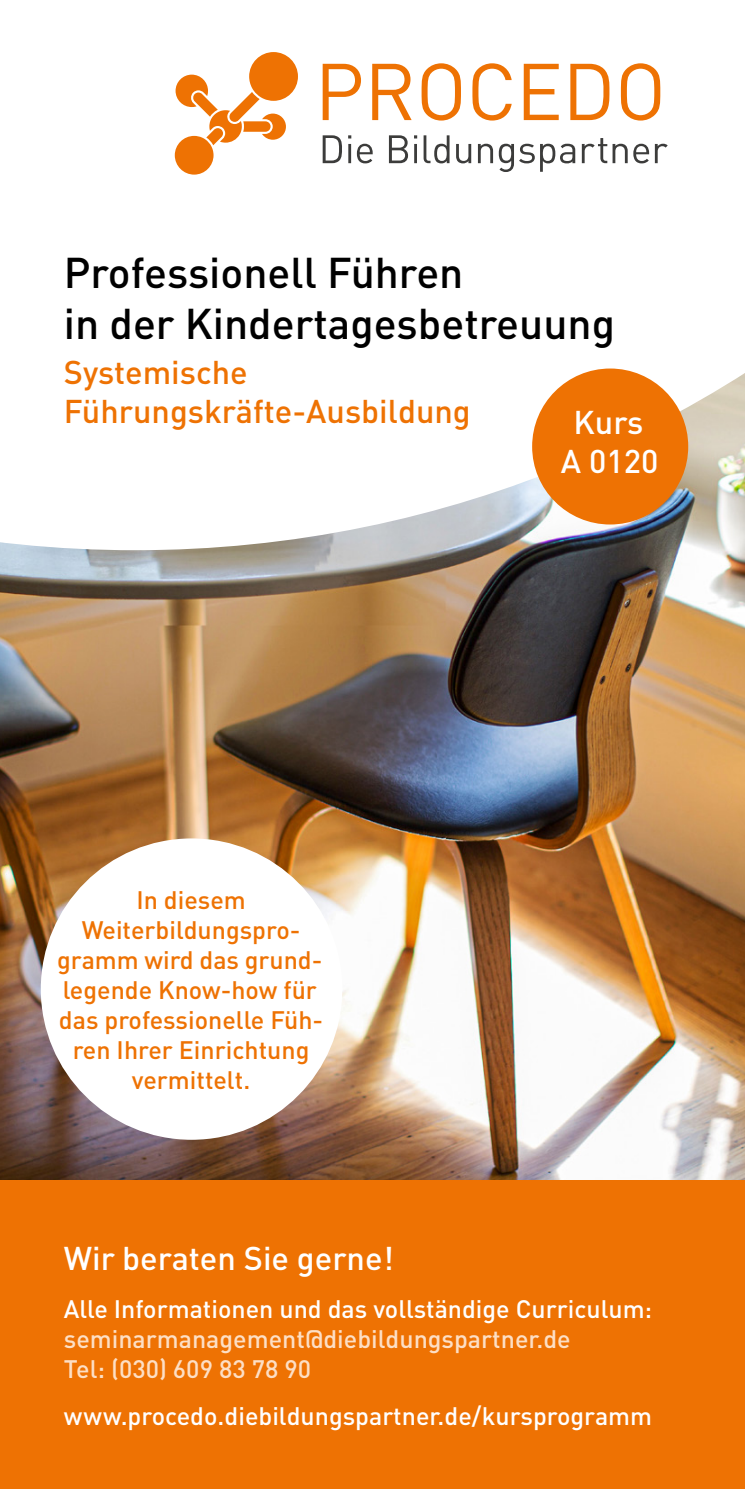
<style>
.page{position:relative;width:745px;height:1489px;background:#fff}
.page>*{position:absolute;margin:0;border:0;box-sizing:border-box;transform-origin:0 0}
.t1{font:500 42.5px/51px "DIN Pro";color:#000}
.t2{font:500 32.5px/39px "DIN Pro";color:#ee7203}
.t3{font:500 32.5px/38.5px "DIN Pro";color:#fff;text-align:center}
.t4{font:500 25px/30px "DIN Pro";color:#ee7203;text-align:center}
.t5{font:500 25px "DIN Pro";color:#fff}
.t6{font:500 25px/30px "DIN Pro";color:#fddfc5}
</style>
<div class="page">
<img style="left:0;top:550px;width:744px;height:630px">
<div style="left:0;top:1180px;width:744px;height:308px;background:#ee7203"></div>
<svg style="left:0;top:81px;width:744px;height:469px"></svg>
<svg style="left:322px;top:63px;width:338px;height:57px"></svg>
<svg style="left:322px;top:135px;width:345px;height:37px"></svg>
<svg style="left:175px;top:52px;width:123px;height:123px"></svg>
<div style="left:531px;top:368px;width:156px;height:156px;background:#ee7203;border-radius:50%"></div>
<div style="left:41px;top:838px;width:301px;height:301px;background:#fff;border-radius:50%"></div>
<h1 class="t1" style="left:64px;top:245px;width:552px">Professionell Führen<br>in der Kindertagesbetreuung</h1>
<h2 class="t2" style="left:64px;top:351px;width:408px">Systemische<br>Führungskräfte-Ausbildung</h2>
<h2 class="t3" style="left:560px;top:402px;width:99px">Kurs<br>A 0120</h2>
<p class="t4" style="left:57px;top:883px;width:267px">In diesem<br>Weiterbildungspro&shy;gramm wird das grund&shy;legende Know-how für das professionelle Füh&shy;ren Ihrer Einrichtung vermittelt.</p>
<h2 class="t3" style="left:64px;top:1237px;width:331px">Wir beraten Sie gerne!</h2>
<p class="t5" style="left:64px;top:1291px;width:589px">Alle Informationen und das vollständige Curriculum:</p>
<p class="t6" style="left:64px;top:1322px;width:508px">seminarmanagement@diebildungspartner.de<br>Tel: (030) 609 83 78 90</p>
<p class="t5" style="left:64px;top:1398px;width:589px">www.procedo.diebildungspartner.de/kursprogramm</p>
</div>
